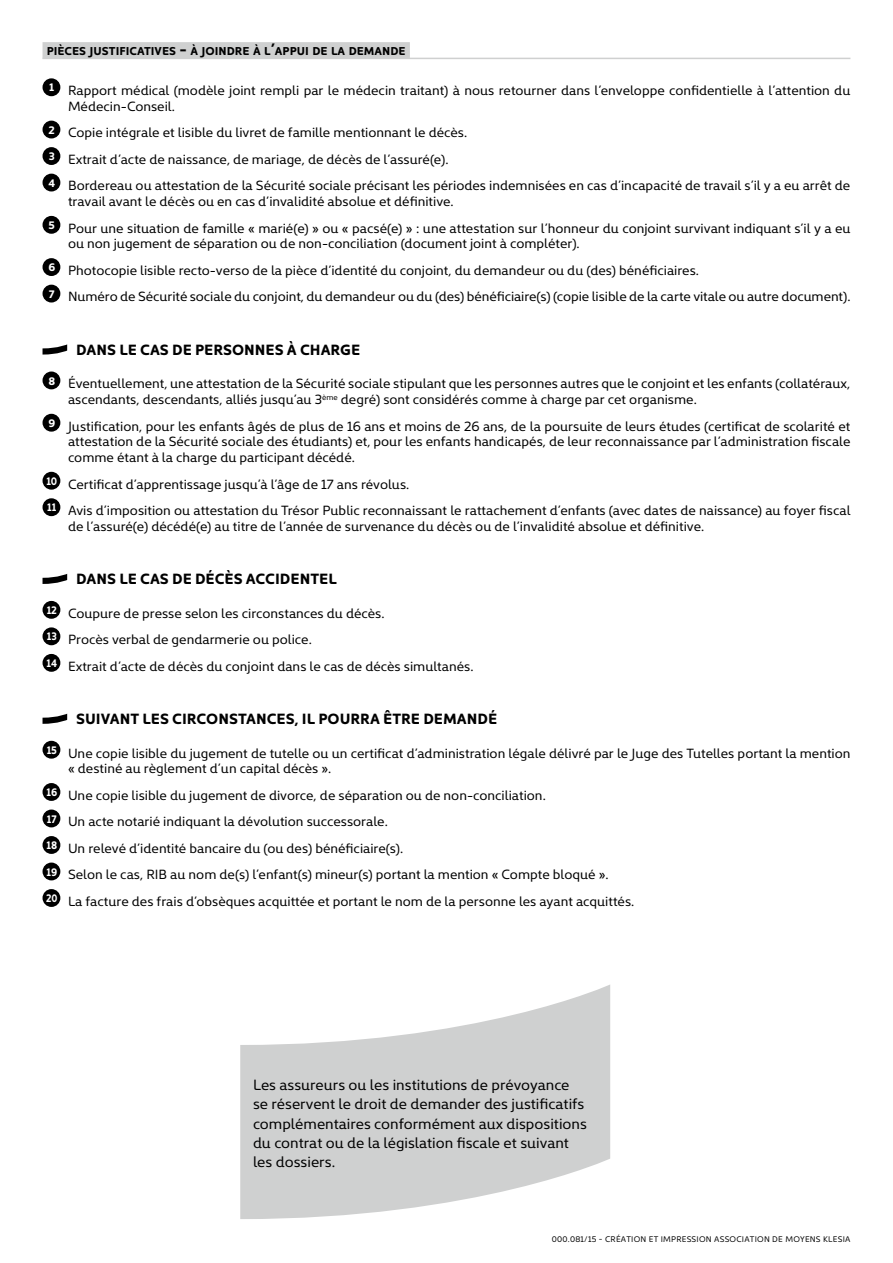
<style>
.page{position:relative;width:893px;height:1263px;background:#fff}
.page>*{position:absolute;margin:0;border:0;box-sizing:border-box;transform-origin:0 0}
.t1{font:15px/19.2px "Kyrial Display Pro";color:#000}
.t2{font:700 15px "Kyrial Display Pro";color:#000}
.t3{font:13.5px/26.5px "Kyrial Display Pro";color:#000}
.t4{font:700 11.55px "Kyrial Display Pro";color:#000}
.t5{font:8.25px "Kyrial Display Pro";letter-spacing:.025em;color:#000}
.s1{font-size:16.5px}
</style>
<div class="page">
<hr style="left:43px;top:58px;width:807px;height:1px;background:#cfd0d0">
<div style="left:43px;top:42px;width:367px;height:17px;background:#cfd0d0"></div>
<div style="left:43px;top:78px;width:17px;height:18px;background:#000;border-radius:50%"></div>
<div style="left:43px;top:121px;width:17px;height:17px;background:#000;border-radius:50%"></div>
<div style="left:43px;top:147px;width:17px;height:18px;background:#000;border-radius:50%"></div>
<div style="left:43px;top:174px;width:17px;height:17px;background:#000;border-radius:50%"></div>
<div style="left:43px;top:216px;width:17px;height:18px;background:#000;border-radius:50%"></div>
<div style="left:43px;top:258px;width:17px;height:18px;background:#000;border-radius:50%"></div>
<div style="left:43px;top:285px;width:17px;height:17px;background:#000;border-radius:50%"></div>
<svg style="left:43px;top:344px;width:24px;height:11px"></svg>
<div style="left:43px;top:371px;width:17px;height:18px;background:#000;border-radius:50%"></div>
<div style="left:43px;top:414px;width:17px;height:18px;background:#000;border-radius:50%"></div>
<div style="left:43px;top:472px;width:17px;height:18px;background:#000;border-radius:50%"></div>
<div style="left:43px;top:498px;width:17px;height:18px;background:#000;border-radius:50%"></div>
<svg style="left:43px;top:574px;width:24px;height:10px"></svg>
<div style="left:43px;top:601px;width:17px;height:18px;background:#000;border-radius:50%"></div>
<div style="left:43px;top:627px;width:17px;height:18px;background:#000;border-radius:50%"></div>
<div style="left:43px;top:654px;width:17px;height:18px;background:#000;border-radius:50%"></div>
<svg style="left:43px;top:714px;width:24px;height:10px"></svg>
<div style="left:43px;top:741px;width:17px;height:18px;background:#000;border-radius:50%"></div>
<div style="left:43px;top:783px;width:17px;height:18px;background:#000;border-radius:50%"></div>
<div style="left:43px;top:809px;width:17px;height:18px;background:#000;border-radius:50%"></div>
<div style="left:43px;top:836px;width:17px;height:18px;background:#000;border-radius:50%"></div>
<div style="left:43px;top:862px;width:17px;height:18px;background:#000;border-radius:50%"></div>
<div style="left:43px;top:889px;width:17px;height:18px;background:#000;border-radius:50%"></div>
<svg style="left:240px;top:984px;width:370px;height:235px;fill:#cfd0d0"></svg>
<p class="t4" style="left:47px;top:43px;width:360px">PIÈCES JUSTIFICATIVES <span class="s1">-</span> À JOINDRE À L<span class="s1">’</span>APPUI DE LA DEMANDE</p>
<p class="t3" style="left:68px;top:82px;width:784px;line-height:15.8px;text-indent:-19px"><sup>1</sup> Rapport médical (modèle joint rempli par le médecin traitant) à nous retourner dans l’enveloppe confidentielle à l’attention du<br>Médecin-Conseil.</p>
<p class="t3" style="left:48px;top:119px;width:803px"><sup>2</sup> Copie intégrale et lisible du livret de famille mentionnant le décès.<br><sup>3</sup> Extrait d’acte de naissance, de mariage, de décès de l’assuré(e).<br><sup>4</sup> Bordereau ou attestation de la Sécurité sociale précisant les périodes indemnisées en cas d’incapacité de travail s’il y a eu arrêt de</p>
<p class="t3" style="left:49px;top:187px;width:803px;text-indent:19px">travail avant le décès ou en cas d’invalidité absolue et définitive.<br><sup>5</sup> Pour une situation de famille « marié(e) » ou « pacsé(e) » : une attestation sur l’honneur du conjoint survivant indiquant s’il y a eu</p>
<p class="t3" style="left:48px;top:230px;width:804px;text-indent:20px">ou non jugement de séparation ou de non-conciliation (document joint à compléter).<br><sup>6</sup> Photocopie lisible recto-verso de la pièce d’identité du conjoint, du demandeur ou du (des) bénéficiaires.<br><sup>7</sup> Numéro de Sécurité sociale du conjoint, du demandeur ou du (des) bénéficiaire(s) (copie lisible de la carte vitale ou autre document).</p>
<p class="t2" style="left:76px;top:338px;width:285px">DANS LE CAS DE PERSONNES À CHARGE</p>
<p class="t3" style="left:68px;top:375px;width:784px;line-height:15.8px;text-indent:-20px"><sup>8</sup> Éventuellement, une attestation de la Sécurité sociale stipulant que les personnes autres que le conjoint et les enfants (collatéraux, ascendants, descendants, alliés jusqu’au 3<sup>ème</sup> degré) sont considérés comme à charge par cet organisme.</p>
<p class="t3" style="left:68px;top:417px;width:784px;line-height:15.8px;text-align:justify;text-indent:-20px"><sup>9</sup> Justification, pour les enfants âgés de plus de 16 ans et moins de 26 ans, de la poursuite de leurs études (certificat de scolarité et attestation de la Sécurité sociale des étudiants) et, pour les enfants handicapés, de leur reconnaissance par l’administration fiscale comme étant à la charge du participant décédé.</p>
<p class="t3" style="left:46px;top:470px;width:806px"><sup>10</sup> Certificat d’apprentissage jusqu’à l’âge de 17 ans révolus.<br><sup>11</sup> Avis d’imposition ou attestation du Trésor Public reconnaissant le rattachement d’enfants (avec dates de naissance) au foyer fiscal</p>
<p class="t3" style="left:68px;top:512px;width:638px">de l’assuré(e) décédé(e) au titre de l’année de survenance du décès ou de l’invalidité absolue et définitive.</p>
<p class="t2" style="left:76px;top:568px;width:262px">DANS LE CAS DE DÉCÈS ACCIDENTEL</p>
<p class="t3" style="left:46px;top:599px;width:428px"><sup>12</sup> Coupure de presse selon les circonstances du décès.<br><sup>13</sup> Procès verbal de gendarmerie ou police.<br><sup>14</sup> Extrait d’acte de décès du conjoint dans le cas de décès simultanés.</p>
<p class="t2" style="left:76px;top:708px;width:422px">SUIVANT LES CIRCONSTANCES, IL POURRA ÊTRE DEMANDÉ</p>
<p class="t3" style="left:68px;top:744px;width:784px;line-height:15.8px;text-indent:-21px"><sup>15</sup> Une copie lisible du jugement de tutelle ou un certificat d’administration légale délivré par le Juge des Tutelles portant la mention « destiné au règlement d’un capital décès ».</p>
<p class="t3" style="left:46px;top:781px;width:590px"><sup>16</sup> Une copie lisible du jugement de divorce, de séparation ou de non-conciliation.<br><sup>17</sup> Un acte notarié indiquant la dévolution successorale.<br><sup>18</sup> Un relevé d’identité bancaire du (ou des) bénéficiaire(s).<br><sup>19</sup> Selon le cas, RIB au nom de(s) l’enfant(s) mineur(s) portant la mention « Compte bloqué ».<br><sup>20</sup> La facture des frais d’obsèques acquittée et portant le nom de la personne les ayant acquittés.</p>
<p class="t1" style="left:253px;top:1074px;width:335px">Les assureurs ou les institutions de prévoyance se réservent le droit de demander des justificatifs complémentaires conformément aux dispositions du contrat ou de la législation fiscale et suivant les dossiers.</p>
<p class="t5" style="left:552px;top:1233px;width:300px">000.081/15 - CRÉATION ET IMPRESSION ASSOCIATION DE MOYENS KLESIA</p>
</div>
